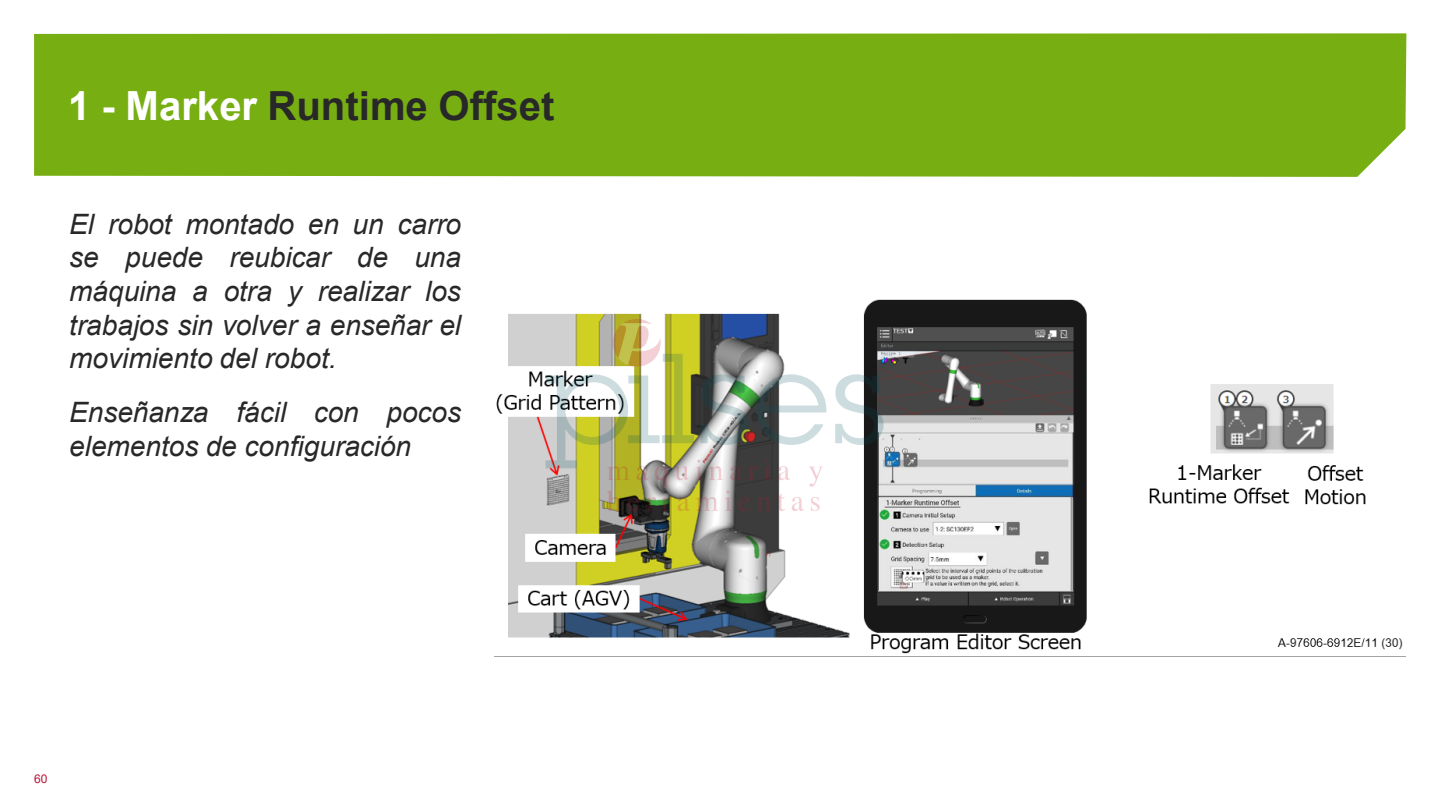
<style>
.page{position:relative;width:1440px;height:810px;background:#fff}
.page>*{position:absolute;margin:0;border:0;box-sizing:border-box;transform-origin:0 0}
.t1{font:700 40.2px "Arial";color:#282828}
.t2{font:italic 28.2px "Arial";color:#282828}
.t3{font:italic 28px/33.6px "Arial";color:#282828;text-align:justify}
.t4{font:12px "Arial";color:#b71234}
.s1{color:#fff}
</style>
<div class="page">
<div style="left:34px;top:33px;width:1372px;height:144px;background:#77af13"></div>
<img style="left:496px;top:299px;width:907px;height:355px">
<svg style="left:546px;top:319px;width:280px;height:192px"></svg>
<svg style="left:835px;top:355px;width:59px;height:90px"></svg>
<h1 class="t1" style="left:68px;top:78px;width:488px"><span class="s1">1 - Marker</span> Runtime Offset</h1>
<p class="t3" style="left:69px;top:208px;width:393px">El robot montado en un carro se puede reubicar de una máquina a otra y realizar los trabajos sin volver a enseñar el</p>
<p class="t2" style="left:69px;top:340px;width:269px">movimiento del robot.</p>
<p class="t3" style="left:69px;top:396px;width:393px">Enseñanza fácil con pocos elementos de configuración</p>
<p class="t4" style="left:34px;top:771px;width:15px">60</p>
</div>
